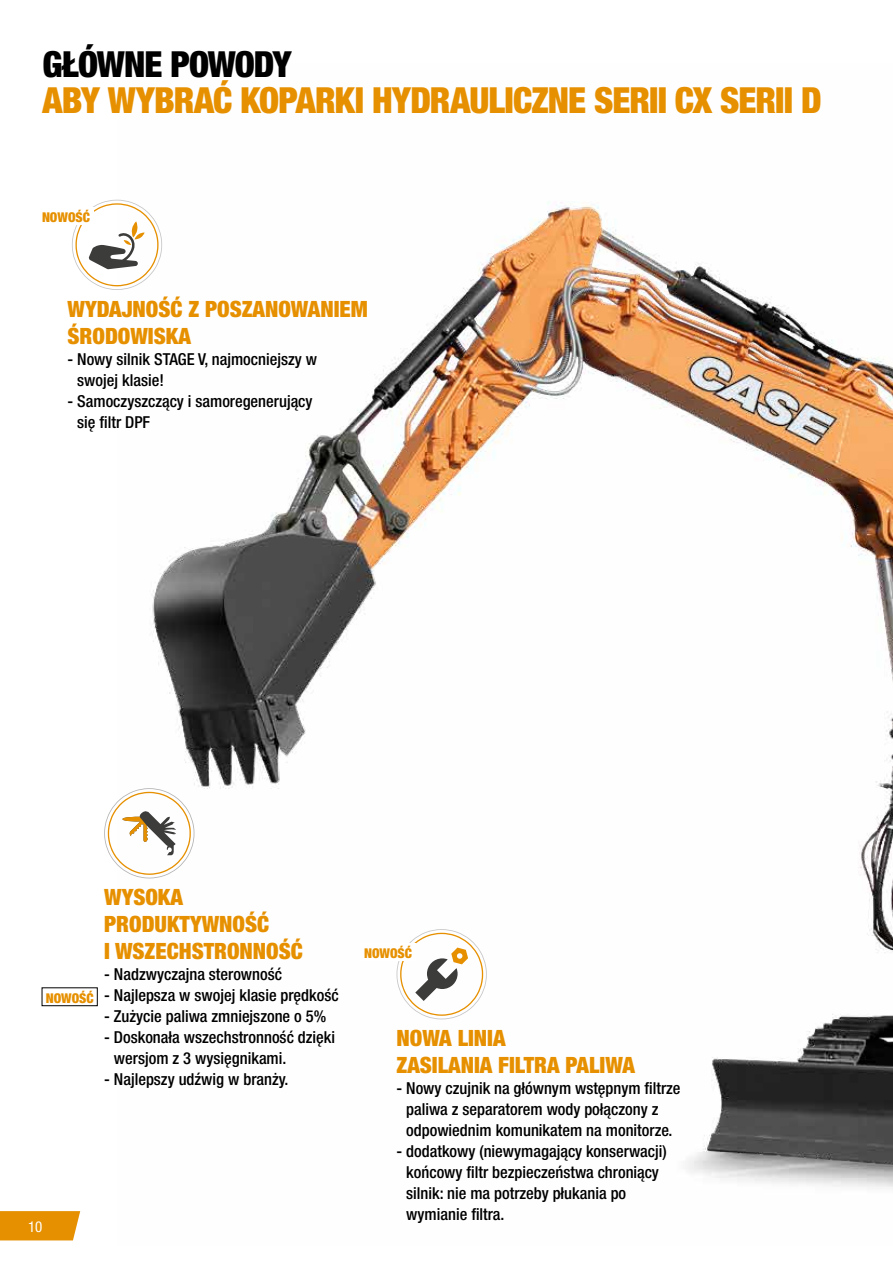
<style>
.page{position:relative;width:893px;height:1263px;background:#fff}
.page>*{position:absolute;margin:0;border:0;box-sizing:border-box;transform-origin:0 0}
.t1{font:900 condensed 36px "Helvetica Neue LT Pro";letter-spacing:-.025em;color:#e69000}
.t2{font:900 condensed 36px "Helvetica Neue LT Pro";letter-spacing:-.025em;color:#000}
.t3{font:900 condensed 22.5px/27px "Helvetica Neue LT Pro";color:#e69000}
.t4{font:500 condensed 16.5px/21px "Helvetica Neue LT Pro";color:#000}
.t5{font:condensed 15px "Helvetica Neue LT Pro";color:#fff}
.t6{font:900 condensed 13.5px "Helvetica Neue LT Pro";color:#e69000}
</style>
<div class="page">
<svg style="left:0;top:1211px;width:80px;height:29px;background:#e7950b"></svg>
<img style="left:117px;top:199px;width:776px;height:990px">
<svg style="left:72px;top:200px;width:90px;height:90px"></svg>
<div style="left:38px;top:207px;width:56px;height:18px;background:#fff"></div>
<svg style="left:104px;top:788px;width:90px;height:90px"></svg>
<svg style="left:396px;top:929px;width:91px;height:90px"></svg>
<div style="left:42px;top:987px;width:56px;height:19px;border:1px solid #000"></div>
<div style="left:360px;top:943px;width:56px;height:18px;background:#fff"></div>
<h1 class="t2" style="left:43px;top:42px;width:251px">GŁÓWNE POWODY</h1>
<h1 class="t1" style="left:43px;top:78px;width:781px">ABY WYBRAĆ KOPARKI HYDRAULICZNE SERII CX SERII D</h1>
<p class="t6" style="left:42px;top:209px;width:50px">NOWOŚĆ</p>
<h2 class="t3" style="left:67px;top:295px;width:302px">WYDAJNOŚĆ Z POSZANOWANIEM<br>ŚRODOWISKA</h2>
<p class="t4" style="left:77px;top:348px;width:241px;text-indent:-10px">- Nowy silnik STAGE V, najmocniejszy w swojej klasie!</p>
<p class="t4" style="left:77px;top:390px;width:237px;text-indent:-10px">- Samoczyszczący i samoregenerujący się filtr DPF</p>
<p class="t6" style="left:46px;top:989px;width:50px">NOWOŚĆ</p>
<h2 class="t3" style="left:104px;top:883px;width:200px">WYSOKA<br>PRODUKTYWNOŚĆ<br>I WSZECHSTRONNOŚĆ</h2>
<p class="t4" style="left:104px;top:963px;width:179px">- Nadzwyczajna sterowność</p>
<p class="t4" style="left:104px;top:984px;width:236px">- Najlepsza w swojej klasie prędkość</p>
<p class="t4" style="left:104px;top:1006px;width:224px">- Zużycie paliwa zmniejszone o 5%</p>
<p class="t4" style="left:114px;top:1027px;width:223px;text-indent:-10px">- Doskonała wszechstronność dzięki wersjom z 3 wysięgnikami.</p>
<p class="t4" style="left:104px;top:1069px;width:186px">- Najlepszy udźwig w branży.</p>
<p class="t5" style="left:28px;top:1218px;width:16px">10</p>
<p class="t6" style="left:364px;top:945px;width:50px">NOWOŚĆ</p>
<h2 class="t3" style="left:396px;top:1024px;width:240px">NOWA LINIA<br>ZASILANIA FILTRA PALIWA</h2>
<p class="t4" style="left:406px;top:1077px;width:276px;text-indent:-10px">- Nowy czujnik na głównym wstępnym filtrze paliwa z separatorem wody połączony z odpowiednim komunikatem na monitorze.</p>
<p class="t4" style="left:406px;top:1140px;width:262px;text-indent:-10px">- dodatkowy (niewymagający konserwacji) końcowy filtr bezpieczeństwa chroniący silnik: nie ma potrzeby płukania po wymianie filtra.</p>
</div>
